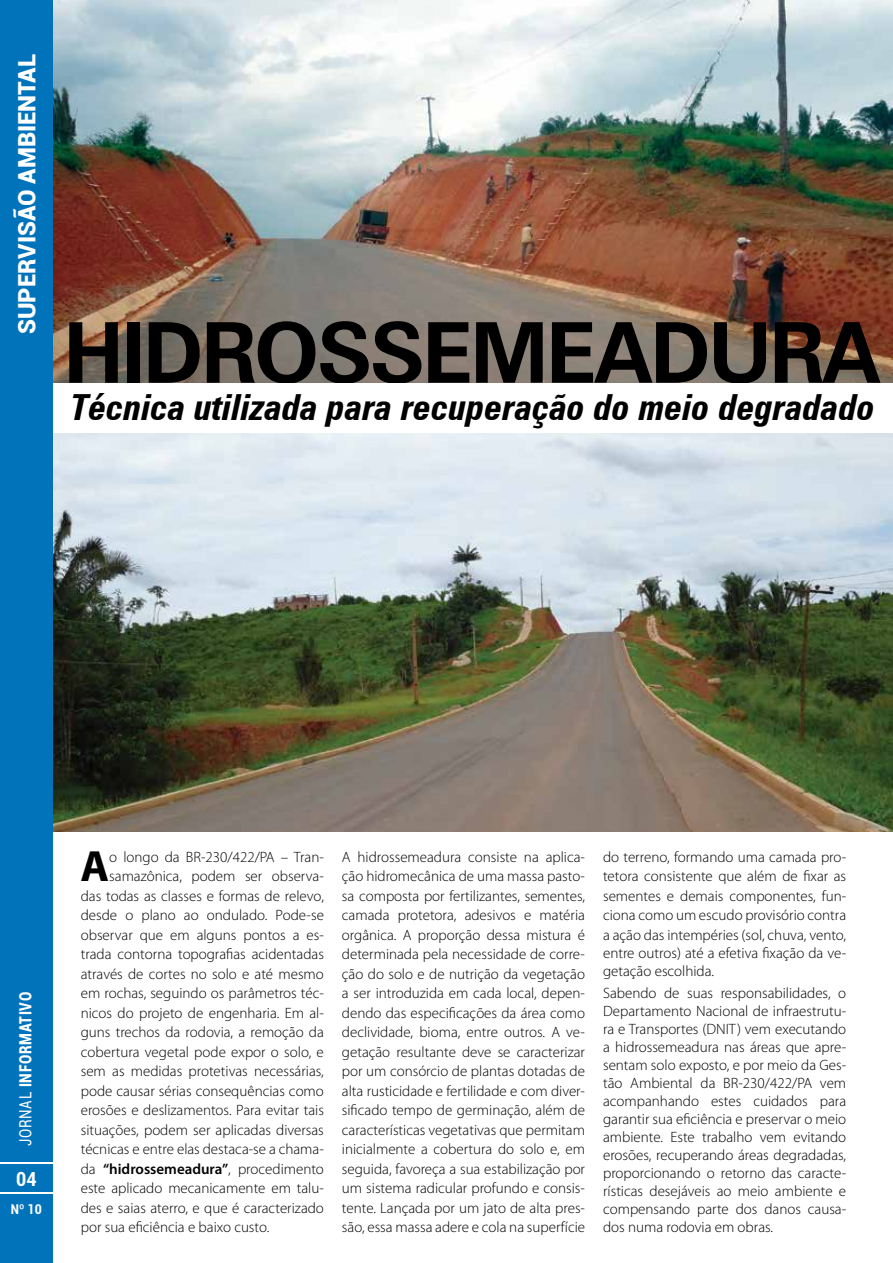
<style>
.page{position:relative;width:893px;height:1263px;background:#fff}
.page>*{position:absolute;margin:0;border:0;box-sizing:border-box;transform-origin:0 0}
.t1{font:84px "Zurich Bold BT";letter-spacing:-.03em;color:#000}
.t2{font:700 43.95px "Myriad Pro";color:#000}
.t3{font:36px "Zurich Bold Condensed Italic BT";color:#000}
.t4{font:900 24px "Roboto";color:#fff}
.t5{font:700 condensed 19.5px "Roboto";color:#fff}
.t6{font:900 16.8px "Roboto";letter-spacing:.05em;color:#fff;scale:.8 1}
.t7{font:300 15px/19.5px "Myriad Pro";color:#000;text-align:justify}
.t8{font:600 15px "Myriad Pro";color:#000}
.t9{font:700 condensed 13.5px "Roboto";color:#fff}
.s1{font-weight:400}
.s2{font-weight:300}
</style>
<div class="page">
<img style="left:53px;top:0;width:840px;height:383px">
<img style="left:53px;top:434px;width:840px;height:397px">
<div style="left:0;top:0;width:53px;height:1263px;background:#0073bb"></div>
<hr style="left:0;top:1162px;width:53px;height:2px;background:#fff">
<hr style="left:0;top:1192px;width:53px;height:2px;background:#fff">
<h3 class="t4" style="left:10px;top:334px;width:282px;rotate:-90deg">SUPERVISÃO AMBIENTAL</h3>
<h1 class="t1" style="left:64px;top:302px;width:819px">HIDROSSEMEADURA</h1>
<h3 class="t3" style="left:71px;top:386px;width:806px">Técnica utilizada para recuperação do meio degradado</h3>
<p class="t6" style="left:14px;top:1146px;width:194px;rotate:-90deg"><span class="s1">JORNAL</span> INFORMATIVO</p>
<h3 class="t5" style="left:16px;top:1165px;width:22px">04</h3>
<p class="t9" style="left:11px;top:1199px;width:32px">Nº 10</p>
<h2 class="t2" style="left:80px;top:838px;width:30px">A</h2>
<p class="t7" style="left:109px;top:847px;width:216px">o longo da BR-230/422/PA – Tran-</p>
<p class="t7" style="left:109px;top:867px;width:216px">samazônica, podem ser observa-</p>
<p class="t7" style="left:81px;top:886px;width:245px">das todas as classes e formas de relevo,</p>
<p class="t7" style="left:81px;top:906px;width:245px">desde o plano ao ondulado. Pode-se</p>
<p class="t7" style="left:81px;top:925px;width:245px">observar que em alguns pontos a es-</p>
<p class="t7" style="left:81px;top:945px;width:245px">trada contorna topografias acidentadas</p>
<p class="t7" style="left:81px;top:964px;width:245px">através de cortes no solo e até mesmo</p>
<p class="t7" style="left:81px;top:984px;width:245px">em rochas, seguindo os parâmetros téc-</p>
<p class="t7" style="left:81px;top:1003px;width:245px">nicos do projeto de engenharia. Em al-</p>
<p class="t7" style="left:81px;top:1023px;width:245px">guns trechos da rodovia, a remoção da</p>
<p class="t7" style="left:81px;top:1042px;width:245px">cobertura vegetal pode expor o solo, e</p>
<p class="t7" style="left:81px;top:1062px;width:245px">sem as medidas protetivas necessárias,</p>
<p class="t7" style="left:81px;top:1081px;width:245px">pode causar sérias consequências como</p>
<p class="t7" style="left:81px;top:1101px;width:245px">erosões e deslizamentos. Para evitar tais</p>
<p class="t7" style="left:81px;top:1120px;width:245px">situações, podem ser aplicadas diversas</p>
<p class="t7" style="left:81px;top:1140px;width:245px">técnicas e entre elas destaca-se a chama-</p>
<p class="t8" style="left:81px;top:1159px;width:245px"><span class="s2">da</span> “hidrossemeadura”<span class="s2">, procedimento</span></p>
<p class="t7" style="left:81px;top:1179px;width:245px">este aplicado mecanicamente em talu-</p>
<p class="t7" style="left:81px;top:1198px;width:245px">des e saias aterro, e que é caracterizado</p>
<p class="t7" style="left:81px;top:1218px;width:190px">por sua eficiência e baixo custo.</p>
<p class="t7" style="left:342px;top:847px;width:245px">A hidrossemeadura consiste na aplica&shy;ção hidromecânica de uma massa pasto&shy;sa composta por fertilizantes, sementes, camada protetora, adesivos e matéria orgânica. A proporção dessa mistura é determinada pela necessidade de corre&shy;ção do solo e de nutrição da vegetação a ser introduzida em cada local, depen&shy;dendo das especificações da área como declividade, bioma, entre outros. A ve&shy;getação resultante deve se caracterizar por um consórcio de plantas dotadas de alta rusticidade e fertilidade e com diver&shy;sificado tempo de germinação, além de características vegetativas que permitam inicialmente a cobertura do solo e, em seguida, favoreça a sua estabilização por um sistema radicular profundo e consis&shy;tente. Lançada por um jato de alta pres&shy;são, essa massa adere e cola na superfície</p>
<p class="t7" style="left:603px;top:847px;width:245px">do terreno, formando uma camada pro&shy;tetora consistente que além de fixar as sementes e demais componentes, fun&shy;ciona como um escudo provisório contra a ação das intempéries (sol, chuva, vento,</p>
<p class="t7" style="left:603px;top:944px;width:245px;line-height:18px">entre outros) até a efetiva fixação da ve&shy;getação escolhida.</p>
<p class="t7" style="left:603px;top:984px;width:245px;line-height:18px">Sabendo de suas responsabilidades, o Departamento Nacional de infraestrutu&shy;ra e Transportes (DNIT) vem executando a hidrossemeadura nas áreas que apre&shy;sentam solo exposto, e por meio da Ges&shy;tão Ambiental da BR-230/422/PA vem acompanhando estes cuidados para garantir sua eficiência e preservar o meio ambiente. Este trabalho vem evitando erosões, recuperando áreas degradadas, proporcionando o retorno das caracte&shy;rísticas desejáveis ao meio ambiente e compensando parte dos danos causa&shy;dos numa rodovia em obras.</p>
</div>
